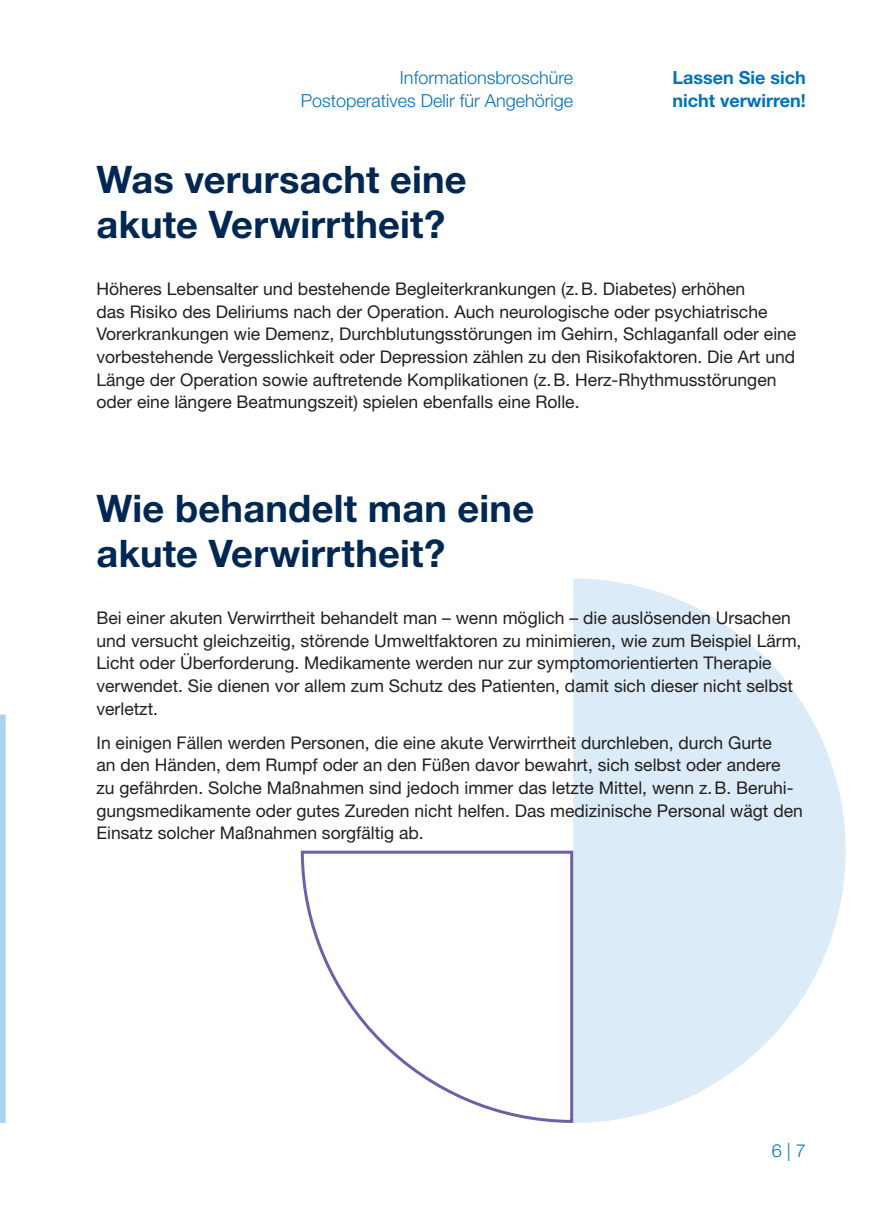
<style>
.page{position:relative;width:874px;height:1225px;background:#fff}
.page>*{position:absolute;margin:0;border:0;box-sizing:border-box;transform-origin:0 0}
.t1{font:700 38px/45.4px "Helvetica Neue LT Pro";letter-spacing:.005em;color:#002853}
.t2{font:300 18px/22.6px "Helvetica Neue LT Pro";color:#0072bc;text-align:right}
.t3{font:700 18px/22.6px "Helvetica Neue LT Pro";color:#0072bc}
.t4{font:17.6px/22.6px "Helvetica Neue LT Pro";color:#231f20}
</style>
<div class="page">
<svg style="left:0;top:714px;width:6px;height:409px;background:#b0d4ef"></svg>
<svg style="left:573px;top:578px;width:272px;height:545px;fill:#dbebf8"></svg>
<svg style="left:300px;top:849px;width:274px;height:274px"></svg>
<p class="t2" style="left:300px;top:66px;width:274px">Informationsbroschüre<br>Postoperatives Delir für Angehörige</p>
<h1 class="t1" style="left:96px;top:156px;width:371px">Was verursacht eine akute Verwirrtheit?</h1>
<p class="t3" style="left:672px;top:66px;width:135px">Lassen Sie sich nicht verwirren!</p>
<p class="t4" style="left:96px;top:277px;width:701px">Höheres Lebensalter und bestehende Begleiterkrankungen (z.B. Diabetes) erhöhen<br>das Risiko des Deliriums nach der Operation. Auch neurologische oder psychiatrische Vorerkrankungen wie Demenz, Durchblutungsstörungen im Gehirn, Schlaganfall oder eine vorbestehende Vergesslichkeit oder Depression zählen zu den Risikofaktoren. Die Art und Länge der Operation sowie auftretende Komplikationen (z.B. Herz-Rhythmusstörungen oder eine längere Beatmungszeit) spielen ebenfalls eine Rolle.</p>
<h1 class="t1" style="left:96px;top:485px;width:439px">Wie behandelt man eine akute Verwirrtheit?</h1>
<p class="t4" style="left:96px;top:606px;width:706px">Bei einer akuten Verwirrtheit behandelt man – wenn möglich – die auslösenden Ursachen und versucht gleichzeitig, störende Umweltfaktoren zu minimieren, wie zum Beispiel Lärm, Licht oder Überforderung. Medikamente werden nur zur symptomorientierten Therapie verwendet. Sie dienen vor allem zum Schutz des Patienten, damit sich dieser nicht selbst verletzt.</p>
<p class="t4" style="left:96px;top:730px;width:707px">In einigen Fällen werden Personen, die eine akute Verwirrtheit durchleben, durch Gurte<br>an den Händen, dem Rumpf oder an den Füßen davor bewahrt, sich selbst oder andere zu gefährden. Solche Maßnahmen sind jedoch immer das letzte Mittel, wenn z.B. Beruhi&shy;gungsmedikamente oder gutes Zureden nicht helfen. Das medizinische Personal wägt den Einsatz solcher Maßnahmen sorgfältig ab.</p>
<p class="t2" style="left:771px;top:1138px;width:36px">6 | 7</p>
</div>
